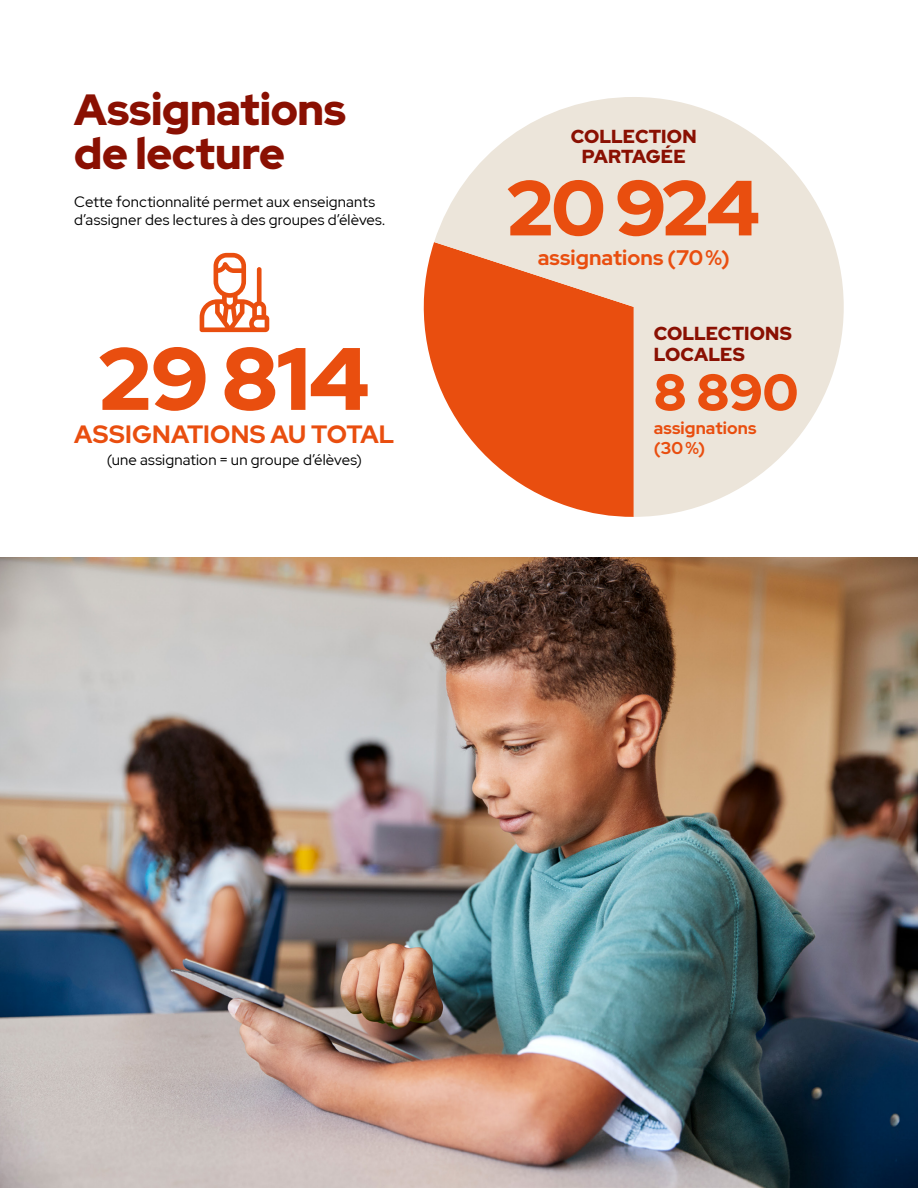
<style>
.page{position:relative;width:918px;height:1188px;background:#fff}
.page>*{position:absolute;margin:0;border:0;box-sizing:border-box;transform-origin:0 0}
.t1{font:900 88.35px "Red Hat Display";color:#e94e0f}
.t2{font:900 78px "Red Hat Display";letter-spacing:-.025em;color:#e94e0f}
.t3{font:900 51.15px "Red Hat Display";color:#e94e0f}
.t4{font:900 43.5px/43.5px "Red Hat Display";letter-spacing:-.005em;color:#8a1002}
.t5{font:700 24.9px "Red Hat Display";letter-spacing:.005em;color:#e94e0f}
.t6{font:700 21px "Red Hat Display";letter-spacing:.005em;color:#e94e0f}
.t7{font:900 18.75px/20.5px "Red Hat Display";letter-spacing:.005em;color:#8a1002;text-align:center}
.t8{font:700 17.1px/20.1px "Red Hat Display";letter-spacing:.01em;color:#e94e0f}
.t9{font:15px/18px "Red Hat Display";letter-spacing:.01em;color:#000}
</style>
<div class="page">
<svg style="left:423px;top:242px;width:11px;height:129px"></svg>
<svg style="left:434px;top:97px;width:410px;height:420px;fill:#ece5da"></svg>
<svg style="left:200px;top:253px;width:69px;height:79px"></svg>
<img style="left:0;top:557px;width:918px;height:631px">
<h3 class="t4" style="left:74px;top:88px;width:273px">Assignations de lecture</h3>
<p class="t9" style="left:74px;top:192px;width:313px">Cette fonctionnalité permet aux enseignants d’assigner des lectures à des groupes d’élèves.</p>
<h1 class="t1" style="left:99px;top:321px;width:272px">29 814</h1>
<h3 class="t5" style="left:74px;top:418px;width:322px">ASSIGNATIONS AU TOTAL</h3>
<p class="t9" style="left:107px;top:451px;width:257px">(une assignation = un groupe d’élèves)</p>
<p class="t7" style="left:571px;top:126px;width:127px">COLLECTION<br>PARTAGÉE</p>
<h2 class="t2" style="left:507px;top:157px;width:254px">20924</h2>
<h3 class="t6" style="left:538px;top:244px;width:193px">assignations (70%)</h3>
<p class="t7" style="left:654px;top:323px;width:140px;text-align:left">COLLECTIONS<br>LOCALES</p>
<h3 class="t3" style="left:654px;top:359px;width:146px">8 890</h3>
<p class="t8" style="left:654px;top:418px;width:104px">assignations (30%)</p>
</div>
